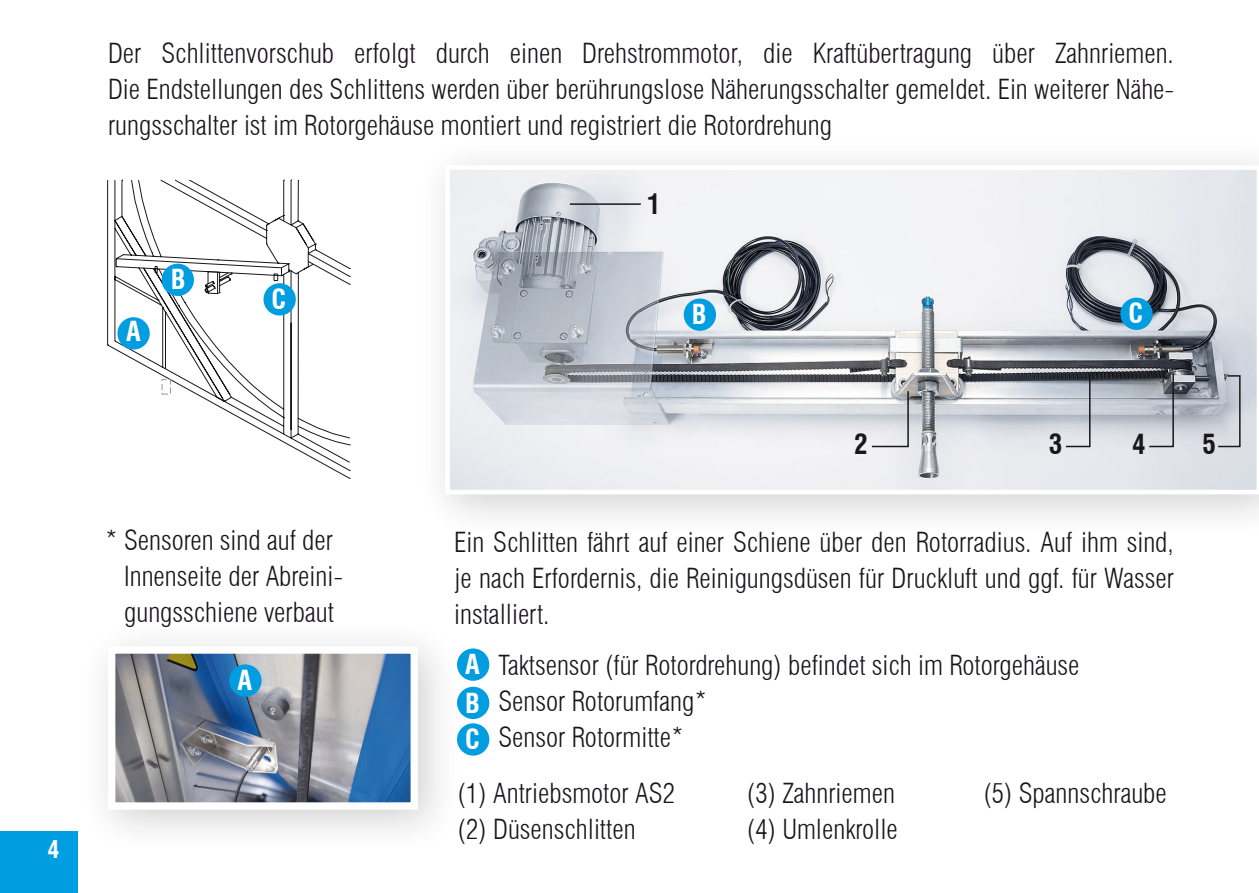
<style>
.page{position:relative;width:1259px;height:893px;background:#fff}
.page>*{position:absolute;margin:0;border:0;box-sizing:border-box;transform-origin:0 0}
.t1{font:300 condensed 27px/36px "Swiss 721 BT";color:#1a171c}
.t2{font:700 condensed 27px "Swiss 721 BT";color:#fff}
.t3{font:700 condensed 27px "Swiss 721 BT";color:#1a171c}
.t4{font:700 condensed 24px "Swiss 721 BT";color:#fff}
</style>
<div class="page">
<div style="left:0;top:831px;width:78px;height:62px;background:#009ee0"></div>
<div style="left:416px;top:136px;width:843px;height:404px;background:#1a171c;opacity:.2"></div>
<svg style="left:445px;top:165px;width:814px;height:329px"></svg>
<svg style="left:107px;top:180px;width:243px;height:299px"></svg>
<svg style="left:114px;top:180px;width:236px;height:114px"></svg>
<div style="left:117px;top:317px;width:33px;height:33px;background:#009ee0;border-radius:50%"></div>
<div style="left:162px;top:264px;width:32px;height:32px;background:#009ee0;border-radius:50%"></div>
<div style="left:263px;top:283px;width:33px;height:32px;background:#009ee0;border-radius:50%"></div>
<div style="left:161px;top:379px;width:10px;height:16px;border:1px dashed #989a9c"></div>
<div style="left:457px;top:723px;width:32px;height:33px;background:#009ee0;border-radius:50%"></div>
<div style="left:1120px;top:298px;width:32px;height:32px;background:#009ee0;border-radius:50%"></div>
<div style="left:457px;top:687px;width:32px;height:32px;background:#009ee0;border-radius:50%"></div>
<div style="left:684px;top:298px;width:32px;height:33px;background:#009ee0;border-radius:50%"></div>
<div style="left:457px;top:648px;width:32px;height:33px;background:#009ee0;border-radius:50%"></div>
<div style="left:79px;top:618px;width:385px;height:237px;background:#1a171c;opacity:.2"></div>
<img style="left:116px;top:654px;width:294px;height:148px">
<div style="left:108px;top:646px;width:310px;height:164px;border:7px solid #fff"></div>
<div style="left:229px;top:664px;width:32px;height:33px;background:#009ee0;border-radius:50%"></div>
<svg style="left:1216px;top:374px;width:25px;height:74px;background:#b7bcc4"></svg>
<svg style="left:870px;top:390px;width:39px;height:58px;background:#d1d3d7"></svg>
<svg style="left:1147px;top:372px;width:27px;height:76px;background:#9da2a9"></svg>
<svg style="left:1064px;top:372px;width:27px;height:76px;background:#acb0b8"></svg>
<hr style="left:570px;top:203px;width:71px;height:2px;background:#1a171c">
<p class="t4" style="left:47px;top:834px;width:13px">4</p>
<p class="t1" style="left:108px;top:35px;width:1067px;text-align:justify">Der Schlittenvorschub erfolgt durch einen Drehstrommotor, die Kraftübertragung über Zahnriemen.<br>Die Endstellungen des Schlittens werden über berührungslose Näherungsschalter gemeldet. Ein weiterer Nähe&shy;rungsschalter ist im Rotorgehäuse montiert und registriert die Rotordrehung</p>
<p class="t2" style="left:126px;top:315px;width:16px">A</p>
<p class="t2" style="left:171px;top:263px;width:16px">B</p>
<p class="t2" style="left:272px;top:283px;width:16px">C</p>
<p class="t1" style="left:124px;top:522px;width:220px;text-indent:-19px">* Sensoren sind auf der<br>Innenseite der Abreini&shy;gungsschiene verbaut</p>
<p class="t2" style="left:237px;top:664px;width:16px">A</p>
<p class="t3" style="left:647px;top:188px;width:15px">1</p>
<p class="t2" style="left:692px;top:298px;width:16px">B</p>
<p class="t2" style="left:1128px;top:297px;width:16px">C</p>
<p class="t3" style="left:854px;top:428px;width:15px">2</p>
<p class="t3" style="left:1049px;top:428px;width:15px">3</p>
<p class="t3" style="left:1132px;top:428px;width:15px">4</p>
<p class="t3" style="left:1202px;top:428px;width:15px">5</p>
<p class="t1" style="left:454px;top:524px;width:721px;text-align:justify">Ein Schlitten fährt auf einer Schiene über den Rotorradius. Auf ihm sind, je nach Erfordernis, die Reinigungsdüsen für Druckluft und ggf. für Wasser installiert.</p>
<p class="t1" style="left:498px;top:647px;width:582px">Taktsensor (für Rotordrehung) befindet sich im Rotorgehäuse<br>Sensor Rotorumfang*<br>Sensor Rotormitte*</p>
<p class="t2" style="left:465px;top:648px;width:16px">A</p>
<p class="t2" style="left:465px;top:687px;width:16px">B</p>
<p class="t2" style="left:465px;top:723px;width:16px">C</p>
<p class="t1" style="left:458px;top:775px;width:219px">(1) Antriebsmotor AS2 (2) Düsenschlitten</p>
<p class="t1" style="left:747px;top:775px;width:152px">(3) Zahnriemen (4) Umlenkrolle</p>
<p class="t1" style="left:983px;top:775px;width:185px">(5) Spannschraube</p>
</div>
